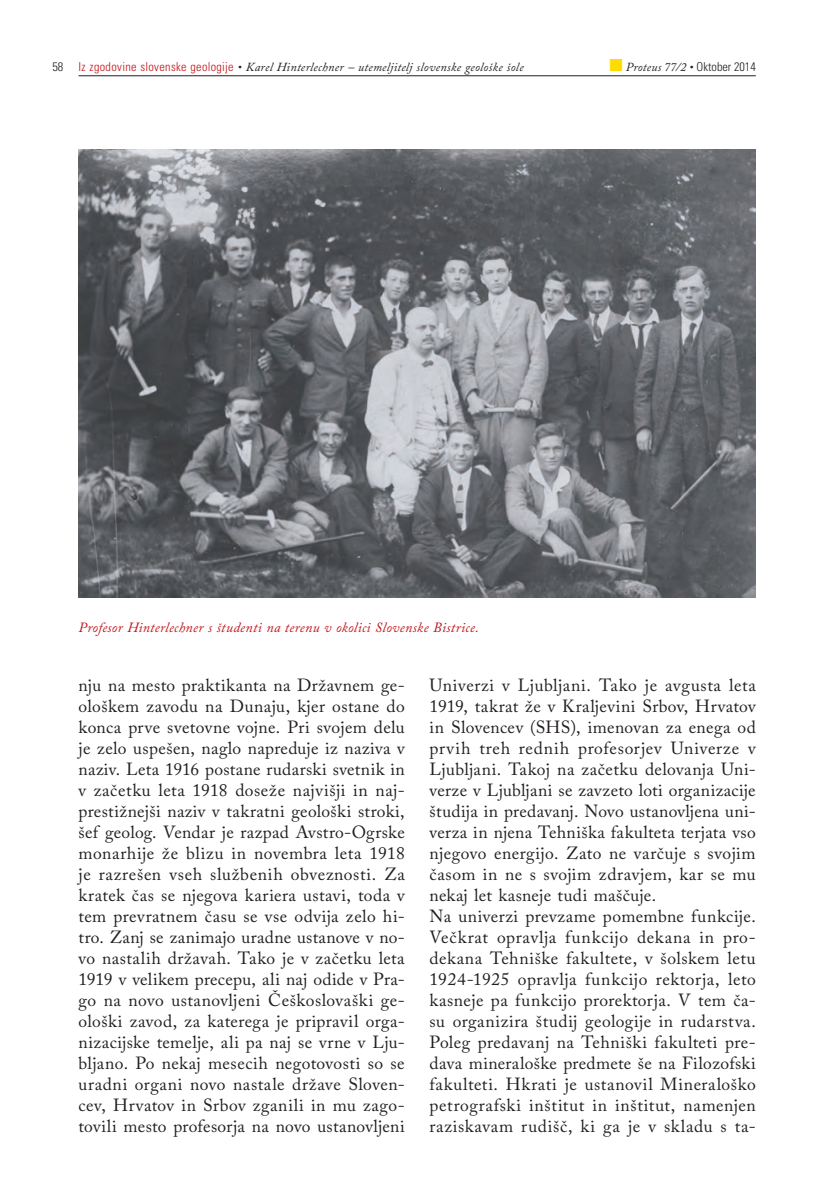
<style>
.page{position:relative;width:833px;height:1191px;background:#fff}
.page>*{position:absolute;margin:0;border:0;box-sizing:border-box;transform-origin:0 0}
.t1{font:17.5px/21px "Adobe Caslon Pro";letter-spacing:.03em;color:#231f20;text-align:justify}
.t2{font:italic 14px "Adobe Caslon Pro";letter-spacing:.02em;color:#c2121a}
.t3{font:italic 12.25px "Adobe Caslon Pro";letter-spacing:.02em;color:#231f20}
.s1{font-family:"Univers";font-weight:300;font-style:normal;font-stretch:condensed}
.s2{font-family:"Univers";font-weight:300;font-style:normal;font-stretch:condensed;color:#c2121a}
.s3{color:#ffdc01}
</style>
<div class="page">
<hr style="left:79px;top:75px;width:677px;height:1px;background:#231f20">
<img style="left:79px;top:149px;width:677px;height:448px">
<p class="t3" style="left:53px;top:59px;width:472px"><span class="s1">58</span> <span class="s2">Iz zgodovine slovenske geologije</span> • Karel Hinterlechner – utemeljitelj slovenske geološke šole</p>
<p class="t3" style="left:609px;top:59px;width:148px"><span class="s3">■</span> Proteus 77/2 • <span class="s1">Oktober 2014</span></p>
<p class="t2" style="left:79px;top:619px;width:402px">Profesor Hinterlechner s študenti na terenu v okolici Slovenske Bistrice.</p>
<p class="t1" style="left:79px;top:674px;width:328px">nju na mesto praktikanta na Državnem ge&shy;ološkem zavodu na Dunaju, kjer ostane do konca prve svetovne vojne. Pri svojem delu je zelo uspešen, naglo napreduje iz naziva v naziv. Leta 1916 postane rudarski svetnik in v začetku leta 1918 doseže najvišji in naj&shy;prestižnejši naziv v takratni geološki stroki, šef geolog. Vendar je razpad Avstro-Ogrske monarhije že blizu in novembra leta 1918 je razrešen vseh službenih obveznosti. Za kratek čas se njegova kariera ustavi, toda v tem prevratnem času se vse odvija zelo hi&shy;tro. Zanj se zanimajo uradne ustanove v no&shy;vo nastalih državah. Tako je v začetku leta 1919 v velikem precepu, ali naj odide v Pra&shy;go na novo ustanovljeni Češkoslovaški ge&shy;ološki zavod, za katerega je pripravil orga&shy;nizacijske temelje, ali pa naj se vrne v Lju&shy;bljano. Po nekaj mesecih negotovosti so se uradni organi novo nastale države Sloven&shy;cev, Hrvatov in Srbov zganili in mu zago&shy;tovili mesto profesorja na novo ustanovljeni</p>
<p class="t1" style="left:430px;top:674px;width:328px;text-align:left">Univerzi v Ljubljani. Tako je avgusta leta 1919, takrat že v Kraljevini Srbov, Hrvatov in Slovencev (SHS), imenovan za enega od prvih treh rednih profesorjev Univerze v Ljubljani. Takoj na začetku delovanja Uni&shy;verze v Ljubljani se zavzeto loti organizacije študija in predavanj. Novo ustanovljena uni&shy;verza in njena Tehniška fakulteta terjata vso njegovo energijo. Zato ne varčuje s svojim časom in ne s svojim zdravjem, kar se mu nekaj let kasneje tudi maščuje.<br>Na univerzi prevzame pomembne funkcije.<br>Večkrat opravlja funkcijo dekana in pro&shy;dekana Tehniške fakultete, v šolskem letu 1924-1925 opravlja funkcijo rektorja, leto kasneje pa funkcijo prorektorja. V tem ča&shy;su organizira študij geologije in rudarstva.<br>Poleg predavanj na Tehniški fakulteti pre&shy;dava mineraloške predmete še na Filozofski fakulteti. Hkrati je ustanovil Mineraloško petrografski inštitut in inštitut, namenjen raziskavam rudišč, ki ga je v skladu s ta-</p>
</div>
